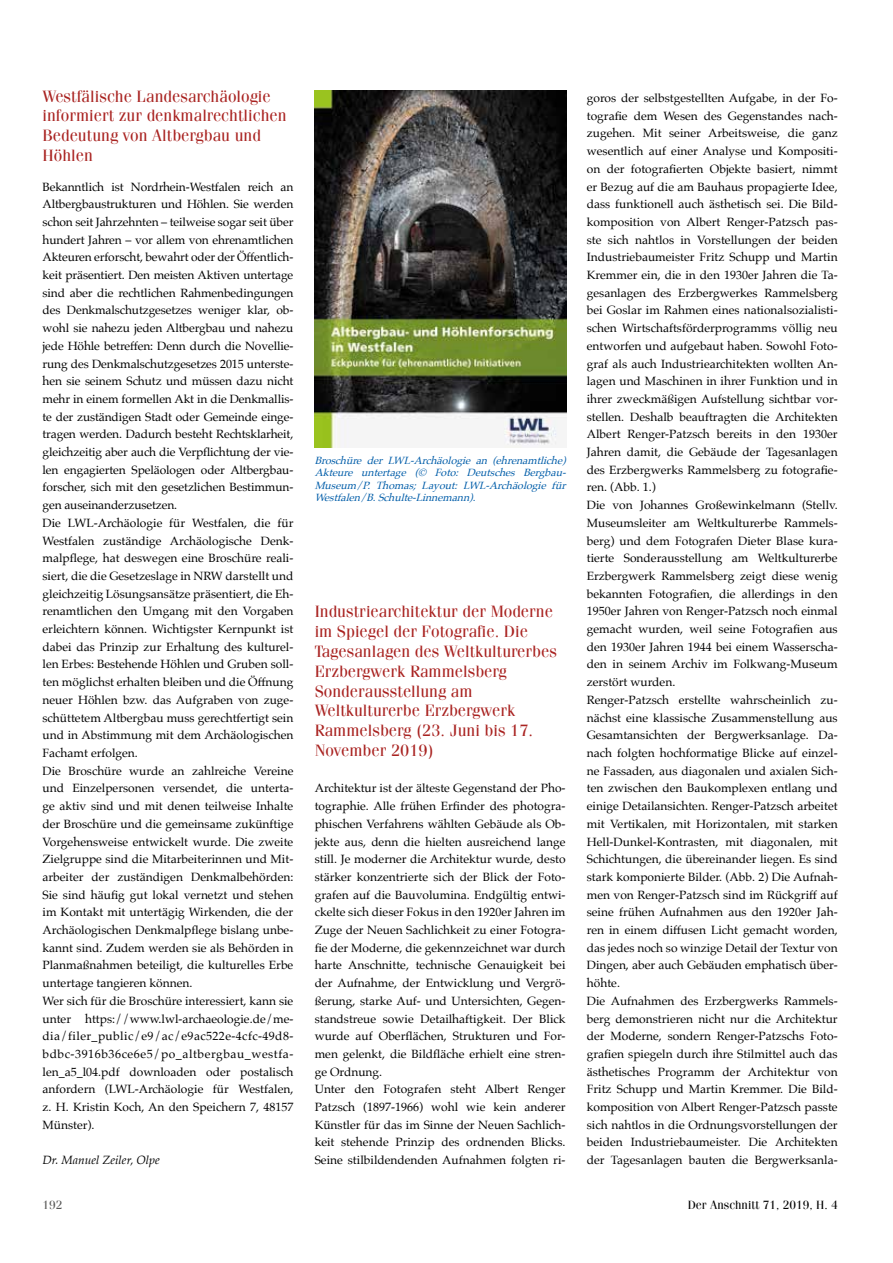
<style>
.page{position:relative;width:893px;height:1263px;background:#fff}
.page>*{position:absolute;margin:0;border:0;box-sizing:border-box;transform-origin:0 0}
.t1{font:16.5px/19.8px "Fenice LT";color:#a92321}
.t2{font:12px/17.7px "Palatino";color:#000}
.t3{font:12px "Fenice LT";color:#000}
.t4{font:italic 12px "Palatino";color:#000}
.t5{font:12px "Fenice LT";color:#575756}
.t6{font:italic 10.5px/12.6px "Palatino";color:#005da9;text-align:justify}
</style>
<div class="page">
<img style="left:315px;top:90px;width:251px;height:357px">
<h1 class="t1" style="left:43px;top:86px;width:246px">Westfälische Landesarchäologie informiert zur denkmalrechtlichen<br>Bedeutung von Altbergbau und<br>Höhlen</h1>
<p class="t2" style="left:43px;top:178px;width:252px">Bekanntlich ist Nordrhein-Westfalen reich an Altbergbaustrukturen und Höhlen. Sie werden schon seit Jahrzehnten – teilweise sogar seit über hundert Jahren – vor allem von ehrenamtlichen Akteuren erforscht, bewahrt oder der Öffentlich&shy;keit präsentiert. Den meisten Aktiven untertage sind aber die rechtlichen Rahmenbedingungen des Denkmalschutzgesetzes weniger klar, ob&shy;wohl sie nahezu jeden Altbergbau und nahezu jede Höhle betreffen: Denn durch die Novellie&shy;rung des Denkmalschutzgesetzes 2015 unterste&shy;hen sie seinem Schutz und müssen dazu nicht mehr in einem formellen Akt in die Denkmallis&shy;te der zuständigen Stadt oder Gemeinde einge&shy;tragen werden. Dadurch besteht Rechtsklarheit, gleichzeitig aber auch die Verpflichtung der vie&shy;len engagierten Speläologen oder Altbergbau&shy;forscher, sich mit den gesetzlichen Bestimmun&shy;gen auseinanderzusetzen.<br>Die LWL-Archäologie für Westfalen, die für Westfalen zuständige Archäologische Denk&shy;malpflege, hat deswegen eine Broschüre reali&shy;siert, die die Gesetzeslage in NRW darstellt und gleichzeitig Lösungsansätze präsentiert, die Eh&shy;renamtlichen den Umgang mit den Vorgaben erleichtern können. Wichtigster Kernpunkt ist dabei das Prinzip zur Erhaltung des kulturel&shy;len Erbes: Bestehende Höhlen und Gruben soll&shy;ten möglichst erhalten bleiben und die Öffnung neuer Höhlen bzw. das Aufgraben von zuge&shy;schüttetem Altbergbau muss gerechtfertigt sein und in Abstimmung mit dem Archäologischen Fachamt erfolgen.<br>Die Broschüre wurde an zahlreiche Vereine und Einzelpersonen versendet, die unterta&shy;ge aktiv sind und mit denen teilweise Inhalte der Broschüre und die gemeinsame zukünftige Vorgehensweise entwickelt wurde. Die zweite Zielgruppe sind die Mitarbeiterinnen und Mit&shy;arbeiter der zuständigen Denkmalbehörden:<br>Sie sind häufig gut lokal vernetzt und stehen im Kontakt mit untertägig Wirkenden, die der Archäologischen Denkmalpflege bislang unbe&shy;kannt sind. Zudem werden sie als Behörden in Planmaßnahmen beteiligt, die kulturelles Erbe untertage tangieren können.<br>Wer sich für die Broschüre interessiert, kann sie unter https://www.lwl-archaeologie.de/me&shy;dia/filer_public/e9/ac/e9ac522e-4cfc-49d8- bdbc-3916b36ce6e5/po_altbergbau_westfa&shy;len_a5_l04.pdf downloaden oder postalisch anfordern (LWL-Archäologie für Westfalen, z. H. Kristin Koch, An den Speichern 7, 48157<br>Münster).</p>
<p class="t4" style="left:43px;top:1150px;width:119px">Dr. Manuel Zeiler, Olpe</p>
<p class="t6" style="left:315px;top:454px;width:257px">Broschüre der LWL-Archäologie an (ehrenamtliche)<br>Akteure untertage (© Foto: Deutsches Bergbau-Museum/P. Thomas; Layout: LWL-Archäologie für Westfalen/B.Schulte-Linnemann).</p>
<h1 class="t1" style="left:315px;top:601px;width:244px">Industriearchitektur der Moderne im Spiegel der Fotografie. Die<br>Tagesanlagen des Weltkulturerbes<br>Erzbergwerk Rammelsberg<br>Sonderausstellung am<br>Weltkulturerbe Erzbergwerk<br>Rammelsberg (23. Juni bis 17.<br>November 2019)</h1>
<p class="t2" style="left:315px;top:779px;width:252px">Architektur ist der älteste Gegenstand der Pho&shy;tographie. Alle frühen Erfinder des photogra&shy;phischen Verfahrens wählten Gebäude als Ob&shy;jekte aus, denn die hielten ausreichend lange still. Je moderner die Architektur wurde, desto stärker konzentrierte sich der Blick der Foto&shy;grafen auf die Bauvolumina. Endgültig entwi&shy;ckelte sich dieser Fokus in den 1920er Jahren im Zuge der Neuen Sachlichkeit zu einer Fotogra&shy;fie der Moderne, die gekennzeichnet war durch harte Anschnitte, technische Genauigkeit bei der Aufnahme, der Entwicklung und Vergrö&shy;ßerung, starke Auf- und Untersichten, Gegen&shy;standstreue sowie Detailhaftigkeit. Der Blick wurde auf Oberflächen, Strukturen und For&shy;men gelenkt, die Bildfläche erhielt eine stren&shy;ge Ordnung.<br>Unter den Fotografen steht Albert Renger Patzsch (1897-1966) wohl wie kein anderer Künstler für das im Sinne der Neuen Sachlich&shy;keit stehende Prinzip des ordnenden Blicks.<br>Seine stilbildendenden Aufnahmen folgten ri-</p>
<p class="t2" style="left:587px;top:89px;width:252px">goros der selbstgestellten Aufgabe, in der Fo&shy;tografie dem Wesen des Gegenstandes nach&shy;zugehen. Mit seiner Arbeitsweise, die ganz wesentlich auf einer Analyse und Kompositi&shy;on der fotografierten Objekte basiert, nimmt er Bezug auf die am Bauhaus propagierte Idee, dass funktionell auch ästhetisch sei. Die Bild&shy;komposition von Albert Renger-Patzsch pas&shy;ste sich nahtlos in Vorstellungen der beiden Industriebaumeister Fritz Schupp und Martin Kremmer ein, die in den 1930er Jahren die Ta&shy;gesanlagen des Erzbergwerkes Rammelsberg bei Goslar im Rahmen eines nationalsozialisti&shy;schen Wirtschaftsförderprogramms völlig neu entworfen und aufgebaut haben. Sowohl Foto&shy;graf als auch Industriearchitekten wollten An&shy;lagen und Maschinen in ihrer Funktion und in ihrer zweckmäßigen Aufstellung sichtbar vor&shy;stellen. Deshalb beauftragten die Architekten Albert Renger-Patzsch bereits in den 1930er Jahren damit, die Gebäude der Tagesanlagen des Erzbergwerks Rammelsberg zu fotografie&shy;ren. (Abb. 1.)<br>Die von Johannes Großewinkelmann (Stellv.<br>Museumsleiter am Weltkulturerbe Rammels&shy;berg) und dem Fotografen Dieter Blase kura&shy;tierte Sonderausstellung am Weltkulturerbe Erzbergwerk Rammelsberg zeigt diese wenig bekannten Fotografien, die allerdings in den 1950er Jahren von Renger-Patzsch noch einmal gemacht wurden, weil seine Fotografien aus den 1930er Jahren 1944 bei einem Wasserscha&shy;den in seinem Archiv im Folkwang-Museum zerstört wurden.<br>Renger-Patzsch erstellte wahrscheinlich zu&shy;nächst eine klassische Zusammenstellung aus Gesamtansichten der Bergwerksanlage. Da&shy;nach folgten hochformatige Blicke auf einzel&shy;ne Fassaden, aus diagonalen und axialen Sich&shy;ten zwischen den Baukomplexen entlang und einige Detailansichten. Renger-Patzsch arbeitet mit Vertikalen, mit Horizontalen, mit starken Hell-Dunkel-Kontrasten, mit diagonalen, mit Schichtungen, die übereinander liegen. Es sind stark komponierte Bilder. (Abb. 2) Die Aufnah&shy;men von Renger-Patzsch sind im Rückgriff auf seine frühen Aufnahmen aus den 1920er Jah&shy;ren in einem diffusen Licht gemacht worden, das jedes noch so winzige Detail der Textur von Dingen, aber auch Gebäuden emphatisch über&shy;höhte.<br>Die Aufnahmen des Erzbergwerks Rammels&shy;berg demonstrieren nicht nur die Architektur der Moderne, sondern Renger-Patzschs Foto&shy;grafien spiegeln durch ihre Stilmittel auch das ästhetisches Programm der Architektur von Fritz Schupp und Martin Kremmer. Die Bild&shy;komposition von Albert Renger-Patzsch passte sich nahtlos in die Ordnungsvorstellungen der beiden Industriebaumeister. Die Architekten der Tagesanlagen bauten die Bergwerksanla-</p>
<p class="t5" style="left:43px;top:1197px;width:22px">192</p>
<p class="t3" style="left:688px;top:1197px;width:152px">Der Anschnitt 71, 2019, H. 4</p>
</div>
